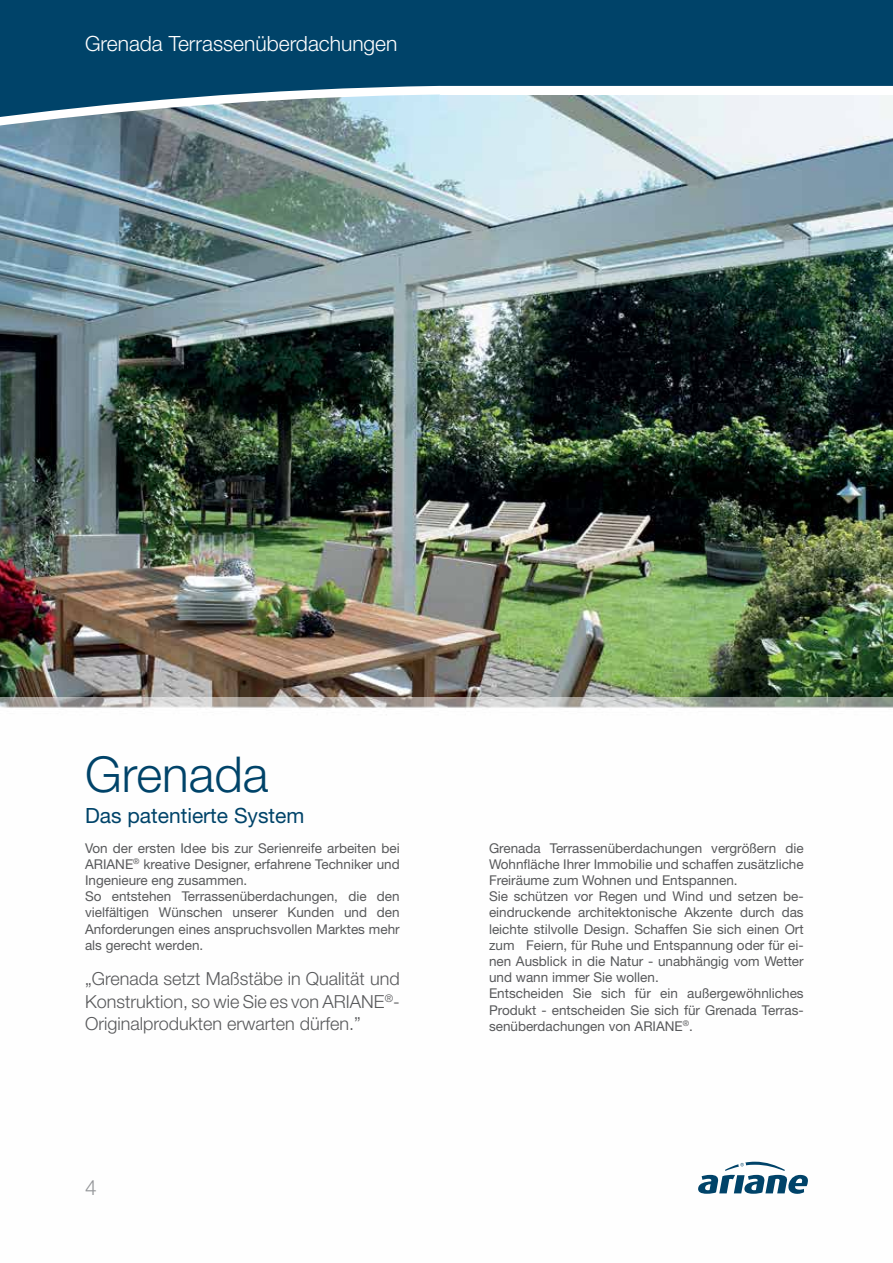
<style>
.page{position:relative;width:893px;height:1263px;background:#fff}
.page>*{position:absolute;margin:0;border:0;box-sizing:border-box;transform-origin:0 0}
.t1{font:300 49.5px "Helvetica Neue LT";color:#004369}
.t2{font:300 21px "Helvetica Neue LT";color:#fff}
.t3{font:21px "Helvetica Neue LT";color:#004369}
.t4{font:300 21px "Helvetica Neue LT";color:#939598}
.t5{font:300 18px/22.5px "Helvetica Neue LT";color:#58595b;text-align:justify}
.t6{font:13.5px/16.2px "Helvetica Neue LT";color:#58595b}
</style>
<div class="page">
<img style="left:0;top:120px;width:893px;height:1042px">
<svg style="left:698px;top:1162px;width:110px;height:32px"></svg>
<svg style="left:0;top:120px;width:769px;height:9px;background:#a5b9c1"></svg>
<svg style="left:0;top:0;width:893px;height:120px;background:#316785"></svg>
<svg style="left:0;top:698px;width:893px;height:17px"></svg>
<h2 class="t2" style="left:85px;top:31px;width:314px">Grenada Terrassenüberdachungen</h2>
<h1 class="t1" style="left:85px;top:744px;width:185px">Grenada</h1>
<h2 class="t3" style="left:85px;top:803px;width:221px">Das patentierte System</h2>
<p class="t6" style="left:85px;top:839px;width:316px">Von der ersten Idee bis zur Serienreife arbeiten bei ARIANE<sup>®</sup> kreative Designer, erfahrene Techniker und Ingenieure eng zusammen.<br>So entstehen Terrassenüberdachungen, die den vielfältigen Wünschen unserer Kunden und den Anforderungen eines anspruchsvollen Marktes mehr als gerecht werden.</p>
<h3 class="t5" style="left:85px;top:967px;width:316px">„Grenada setzt Maßstäbe in Qualität und Konstruktion, so wie Sie es von ARIANE<sup>®</sup>- Originalprodukten erwarten dürfen.”</h3>
<h2 class="t4" style="left:85px;top:1174px;width:13px">4</h2>
<p class="t6" style="left:489px;top:839px;width:316px">Grenada Terrassenüberdachungen vergrößern die Wohnfläche Ihrer Immobilie und schaffen zusätzliche Freiräume zum Wohnen und Entspannen.<br>Sie schützen vor Regen und Wind und setzen be&shy;eindruckende architektonische Akzente durch das leichte stilvolle Design. Schaffen Sie sich einen Ort zum Feiern, für Ruhe und Entspannung oder für ei&shy;nen Ausblick in die Natur - unabhängig vom Wetter und wann immer Sie wollen.<br>Entscheiden Sie sich für ein außergewöhnliches Produkt - entscheiden Sie sich für Grenada Terras&shy;senüberdachungen von ARIANE<sup>®</sup>.</p>
</div>
